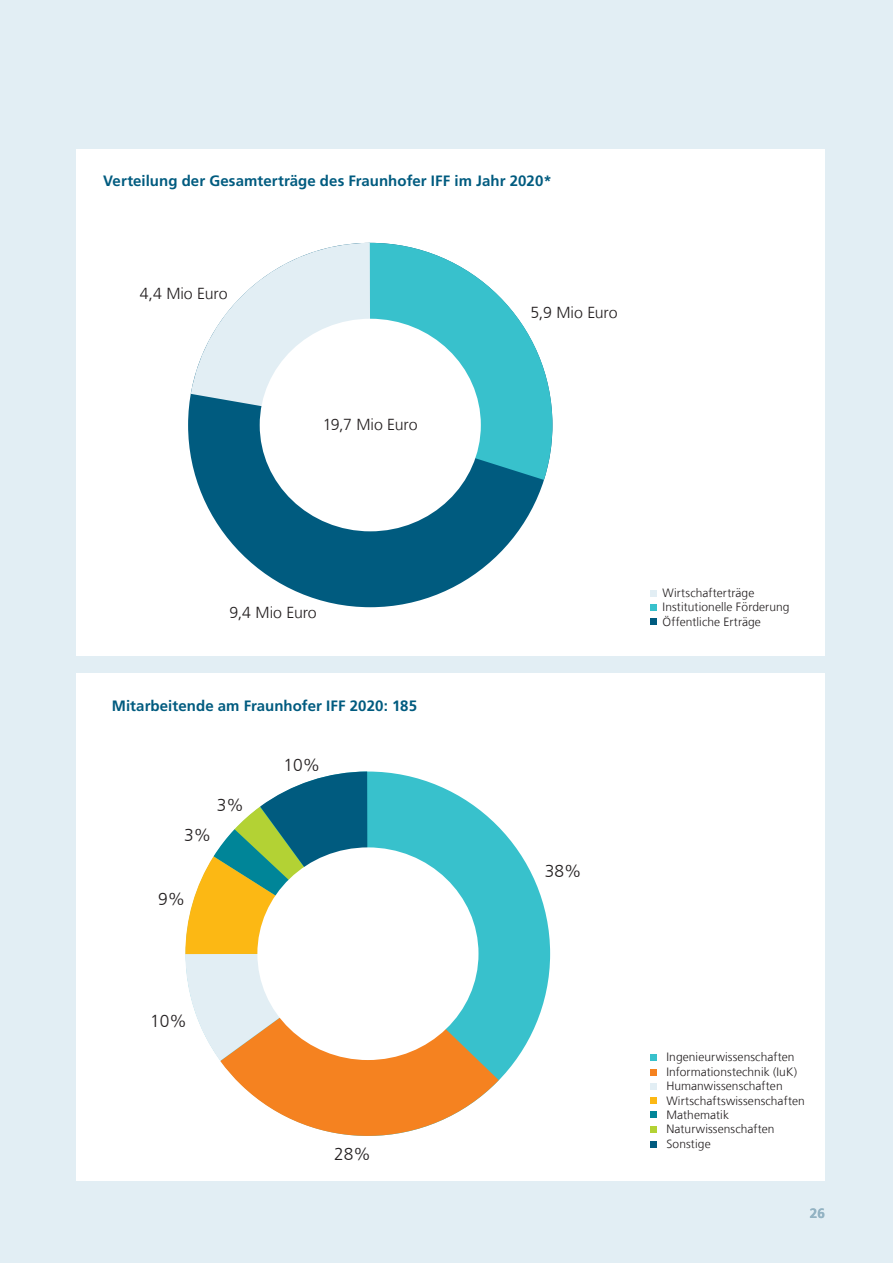
<style>
.page{position:relative;width:893px;height:1263px;background:#e2eef4}
.page>*{position:absolute;margin:0;border:0;box-sizing:border-box;transform-origin:0 0}
.t1{font:300 17.4px "Frutiger LT Com";color:#231f20}
.t2{font:300 15.9px "Frutiger LT Com";letter-spacing:-.01em;color:#231f20}
.t3{font:700 15px "Frutiger LT Com";letter-spacing:.005em;color:#005b7f}
.t4{font:700 13.5px "Frutiger LT Com";color:#93b3c3}
.t5{font:300 12px/14.4px "Frutiger LT Com";letter-spacing:.01em;color:#231f20}
</style>
<div class="page">
<div style="left:77px;top:149px;width:748px;height:506px;background:#fff"></div>
<div style="left:77px;top:674px;width:748px;height:507px;background:#fff"></div>
<div style="left:188px;top:243px;width:364px;height:364px;background:#005b7f;border-radius:50%"></div>
<svg style="left:191px;top:242px;width:362px;height:238px"></svg>
<svg style="left:651px;top:590px;width:6px;height:6px"></svg>
<svg style="left:651px;top:604px;width:6px;height:6px"></svg>
<svg style="left:651px;top:619px;width:6px;height:6px"></svg>
<div style="left:260px;top:319px;width:221px;height:212px;background:#fff;border-radius:50%"></div>
<svg style="left:651px;top:1054px;width:6px;height:6px"></svg>
<div style="left:651px;top:1069px;width:6px;height:7px;background:#f58220"></div>
<svg style="left:651px;top:1083px;width:6px;height:6px"></svg>
<div style="left:651px;top:1111px;width:6px;height:7px;background:#008598"></div>
<div style="left:651px;top:1097px;width:6px;height:7px;background:#fcb814"></div>
<svg style="left:651px;top:1127px;width:6px;height:6px"></svg>
<svg style="left:651px;top:1141px;width:6px;height:6px"></svg>
<div style="left:186px;top:771px;width:364px;height:365px;background:#38c1cc;border-radius:50%"></div>
<svg style="left:220px;top:954px;width:279px;height:182px;fill:#f58220"></svg>
<svg style="left:185px;top:771px;width:183px;height:290px"></svg>
<div style="left:257px;top:847px;width:221px;height:213px;background:#fff;border-radius:50%"></div>
<p class="t3" style="left:103px;top:172px;width:450px">Verteilung der Gesamterträge des Fraunhofer IFF im Jahr 2020*</p>
<h2 class="t2" style="left:140px;top:284px;width:89px">4,4 Mio Euro</h2>
<h2 class="t2" style="left:323px;top:415px;width:96px">19,7 Mio Euro</h2>
<h2 class="t2" style="left:530px;top:303px;width:89px">5,9 Mio Euro</h2>
<h2 class="t2" style="left:230px;top:603px;width:89px">9,4 Mio Euro</h2>
<p class="t3" style="left:112px;top:697px;width:307px">Mitarbeitende am Fraunhofer IFF 2020: 185</p>
<h1 class="t1" style="left:184px;top:825px;width:28px">3%</h1>
<h1 class="t1" style="left:217px;top:794px;width:28px">3%</h1>
<h1 class="t1" style="left:158px;top:888px;width:28px">9%</h1>
<h1 class="t1" style="left:283px;top:754px;width:38px">10%</h1>
<h1 class="t1" style="left:150px;top:1011px;width:38px">10%</h1>
<h1 class="t1" style="left:334px;top:1144px;width:38px">28%</h1>
<p class="t5" style="left:662px;top:586px;width:128px">Wirtschafterträge<br>Institutionelle Förderung<br>Öffentliche Erträge</p>
<h1 class="t1" style="left:545px;top:861px;width:38px">38%</h1>
<p class="t5" style="left:666px;top:1050px;width:140px">Ingenieurwissenschaften<br>Informationstechnik (IuK)<br>Humanwissenschaften<br>Wirtschaftswissenschaften<br>Mathematik<br>Naturwissenschaften<br>Sonstige</p>
<p class="t4" style="left:810px;top:1205px;width:17px">26</p>
</div>
